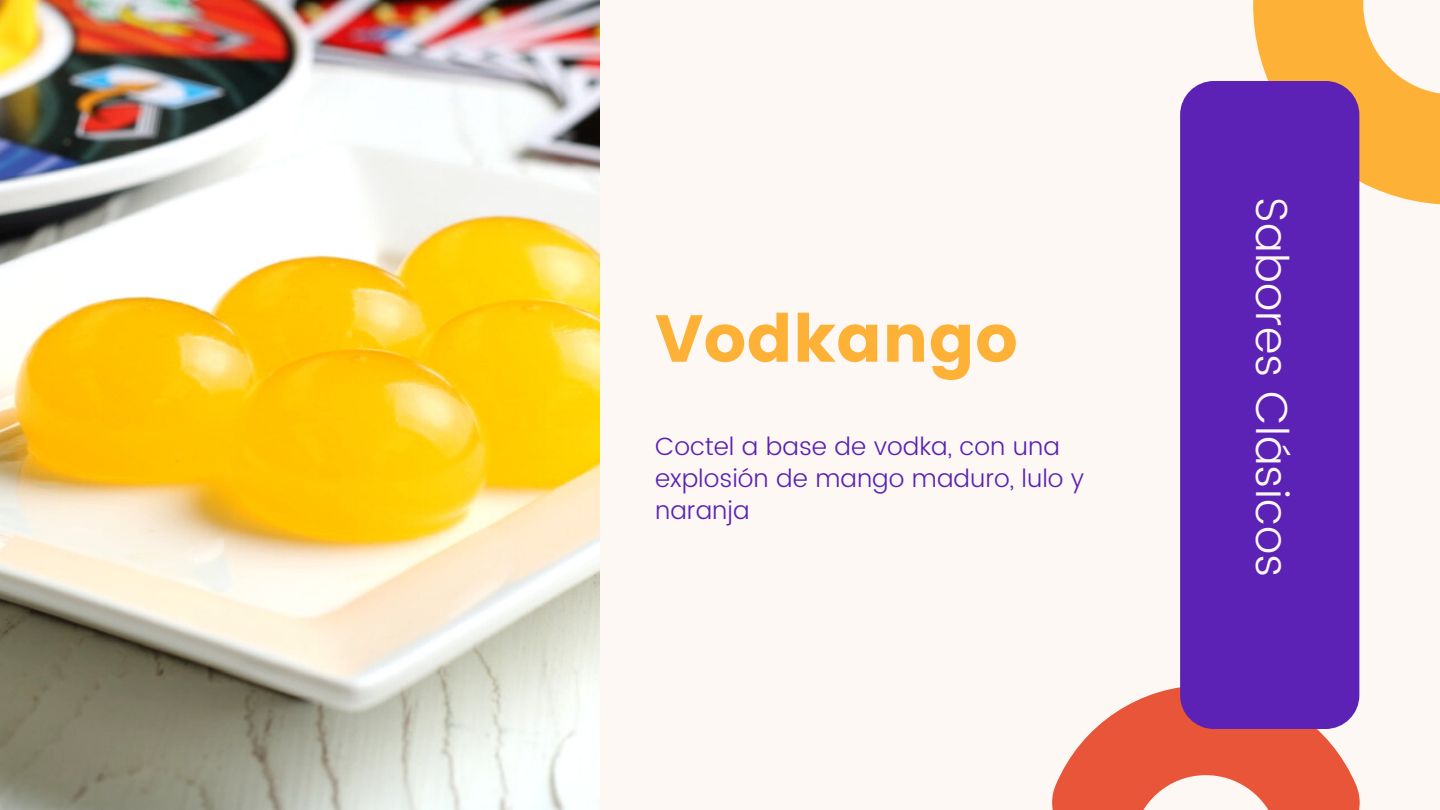
<style>
.page{position:relative;width:1440px;height:810px;background:#fdf8f4}
.page>*{position:absolute;margin:0;border:0;box-sizing:border-box;transform-origin:0 0}
.t1{font:66.3px "Poppins";color:#fdb137}
.t2{font:300 45px "Poppins";color:#fdf8f4}
.t3{font:300 25px/32.2px "Poppins";color:#5c21b5}
</style>
<div class="page">
<img style="left:0;top:0;width:600px;height:810px">
<svg style="left:1180px;top:0;width:260px;height:284px"></svg>
<svg style="left:1052px;top:685px;width:308px;height:125px"></svg>
<div style="left:1180px;top:81px;width:179px;height:648px;background:#5c21b5;border-radius:34px"></div>
<h1 class="t1" style="left:655px;top:300px;width:364px">Vodkango</h1>
<p class="t3" style="left:655px;top:430px;width:431px">Coctel a base de vodka, con una explosión de mango maduro, lulo y naranja</p>
<h2 class="t2" style="left:1298px;top:197px;width:381px;rotate:90deg">Sabores Clásicos</h2>
</div>
